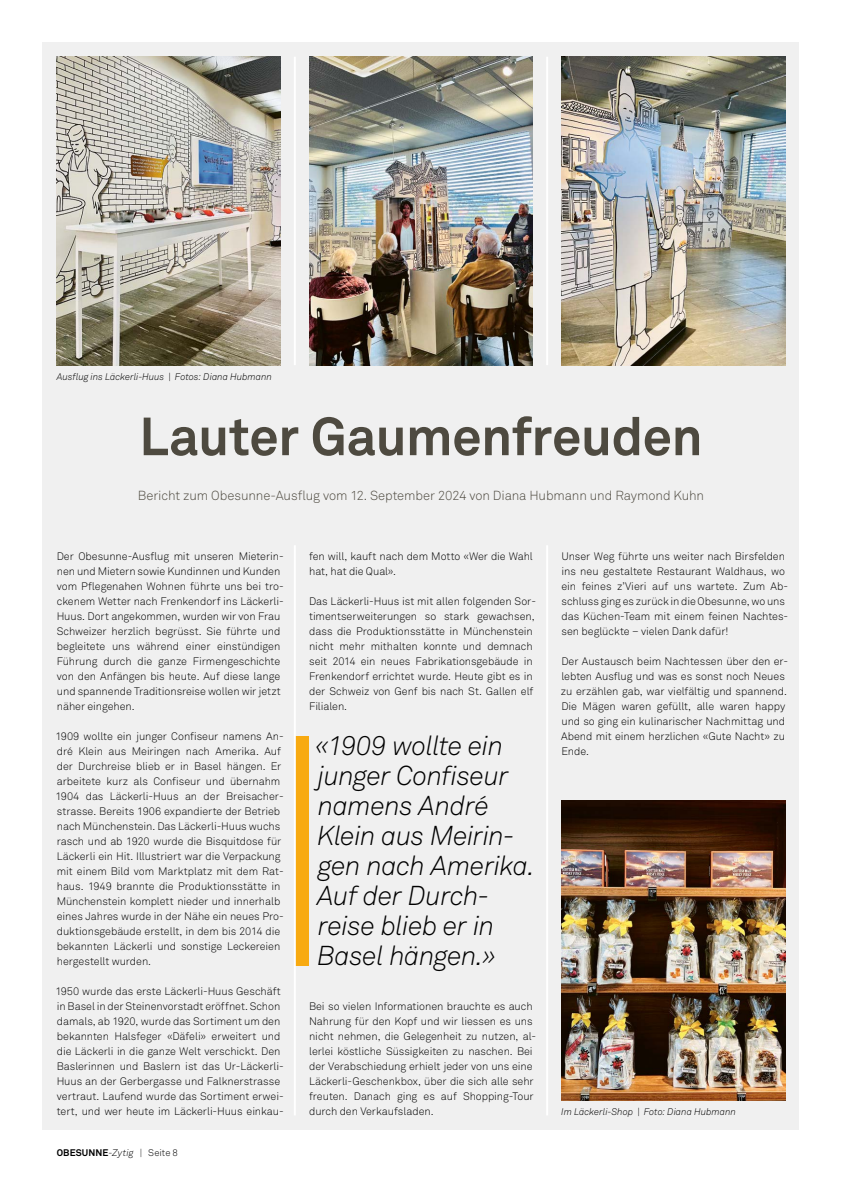
<style>
.page{position:relative;width:842px;height:1191px;background:#fff}
.page>*{position:absolute;margin:0;border:0;box-sizing:border-box;transform-origin:0 0}
.t1{font:700 53px "Akkurat Pro";letter-spacing:-.01em;color:#4e4a40}
.t2{font:italic 300 27px/30px "Akkurat Pro";letter-spacing:-.02em;color:#000}
.t3{font:300 13px "Akkurat Pro";letter-spacing:-.005em;color:#4e4a40}
.t4{font:300 10.8px/15px "Akkurat Pro";letter-spacing:-.005em;color:#000}
.t5{font:italic 300 9.5px "Akkurat Pro";letter-spacing:-.005em;color:#000}
.t6{font:700 9.5px "Akkurat Pro";letter-spacing:.015em;color:#000}
.s1{font-weight:300;font-style:italic}
.s2{font-weight:300}
</style>
<div class="page">
<div style="left:43px;top:43px;width:756px;height:1087px;background:#f0f0f0"></div>
<img style="left:561px;top:800px;width:224px;height:300px">
<div style="left:295px;top:736px;width:14px;height:229px;background:#f8aa11"></div>
<img style="left:57px;top:57px;width:224px;height:308px">
<img style="left:309px;top:57px;width:224px;height:308px">
<img style="left:561px;top:57px;width:224px;height:308px">
<hr style="left:294px;top:545px;width:2px;height:570px;background:#fff">
<hr style="left:294px;top:57px;width:2px;height:308px;background:#fff">
<hr style="left:546px;top:57px;width:2px;height:308px;background:#fff">
<hr style="left:546px;top:545px;width:2px;height:570px;background:#fff">
<p class="t5" style="left:57px;top:371px;width:217px">Ausflug ins Läckerli-Huus | Fotos: Diana Hubmann</p>
<h1 class="t1" style="left:139px;top:404px;width:565px">Lauter Gaumenfreuden</h1>
<p class="t3" style="left:138px;top:488px;width:568px">Bericht zum Obesunne-Ausflug vom 12. September 2024 von Diana Hubmann und Raymond Kuhn</p>
<p class="t4" style="left:57px;top:549px;width:228px">Der Obesunne-Ausflug mit unseren Mieterin&shy;nen und Mietern sowie Kundinnen und Kunden vom Pflegenahen Wohnen führte uns bei tro&shy;ckenem Wetter nach Frenkendorf ins Läckerli-Huus. Dort angekommen, wurden wir von Frau Schweizer herzlich begrüsst. Sie führte und begleitete uns während einer einstündigen Führung durch die ganze Firmengeschichte von den Anfängen bis heute. Auf diese lange und spannende Traditionsreise wollen wir jetzt näher eingehen.</p>
<p class="t4" style="left:55px;top:729px;width:230px">1909 wollte ein junger Confiseur namens An&shy;dré Klein aus Meiringen nach Amerika. Auf der Durchreise blieb er in Basel hängen. Er arbeitete kurz als Confiseur und übernahm 1904 das Läckerli-Huus an der Breisacher&shy;strasse. Bereits 1906 expandierte der Betrieb nach Münchenstein. Das Läckerli-Huus wuchs rasch und ab 1920 wurde die Bisquitdose für Läckerli ein Hit. Illustriert war die Verpackung mit einem Bild vom Marktplatz mit dem Rat&shy;haus. 1949 brannte die Produktionsstätte in Münchenstein komplett nieder und innerhalb eines Jahres wurde in der Nähe ein neues Pro&shy;duktionsgebäude erstellt, in dem bis 2014 die bekannten Läckerli und sonstige Leckereien hergestellt wurden.</p>
<p class="t4" style="left:55px;top:984px;width:230px">1950 wurde das erste Läckerli-Huus Geschäft in Basel in der Steinenvorstadt eröffnet. Schon damals, ab 1920, wurde das Sortiment um den bekannten Halsfeger «Däfeli» erweitert und die Läckerli in die ganze Welt verschickt. Den Baslerinnen und Baslern ist das Ur-Läckerli-Huus an der Gerbergasse und Falknerstrasse vertraut. Laufend wurde das Sortiment erwei&shy;tert, und wer heute im Läckerli-Huus einkau-</p>
<p class="t6" style="left:57px;top:1146px;width:123px">OBESUNNE<span class="s1">-Zytig</span> <span class="s2">| Seite 8</span></p>
<p class="t4" style="left:309px;top:549px;width:225px">fen will, kauft nach dem Motto «Wer die Wahl hat, hat die Qual».</p>
<p class="t4" style="left:309px;top:594px;width:228px">Das Läckerli-Huus ist mit allen folgenden Sor&shy;timentserweiterungen so stark gewachsen, dass die Produktionsstätte in Münchenstein nicht mehr mithalten konnte und demnach seit 2014 ein neues Fabrikationsgebäude in Frenkendorf errichtet wurde. Heute gibt es in der Schweiz von Genf bis nach St. Gallen elf Filialen.</p>
<h2 class="t2" style="left:315px;top:731px;width:221px">«1909 wollte ein junger Confiseur namens André<br>Klein aus Meirin&shy;gen nach Amerika.<br>Auf der Durch&shy;reise blieb er in<br>Basel hängen.»</h2>
<p class="t4" style="left:309px;top:999px;width:228px">Bei so vielen Informationen brauchte es auch Nahrung für den Kopf und wir liessen es uns nicht nehmen, die Gelegenheit zu nutzen, al&shy;lerlei köstliche Süssigkeiten zu naschen. Bei der Verabschiedung erhielt jeder von uns eine Läckerli-Geschenkbox, über die sich alle sehr freuten. Danach ging es auf Shopping-Tour durch den Verkaufsladen.</p>
<p class="t4" style="left:561px;top:549px;width:228px">Unser Weg führte uns weiter nach Birsfelden ins neu gestaltete Restaurant Waldhaus, wo ein feines z’Vieri auf uns wartete. Zum Ab&shy;schluss ging es zurück in die Obesunne, wo uns das Küchen-Team mit einem feinen Nachtes&shy;sen beglückte – vielen Dank dafür!</p>
<p class="t4" style="left:561px;top:654px;width:229px">Der Austausch beim Nachtessen über den er&shy;lebten Ausflug und was es sonst noch Neues zu erzählen gab, war vielfältig und spannend.<br>Die Mägen waren gefüllt, alle waren happy und so ging ein kulinarischer Nachmittag und Abend mit einem herzlichen «Gute Nacht» zu Ende.</p>
<p class="t5" style="left:561px;top:1106px;width:176px">Im Läckerli-Shop | Foto: Diana Hubmann</p>
</div>
